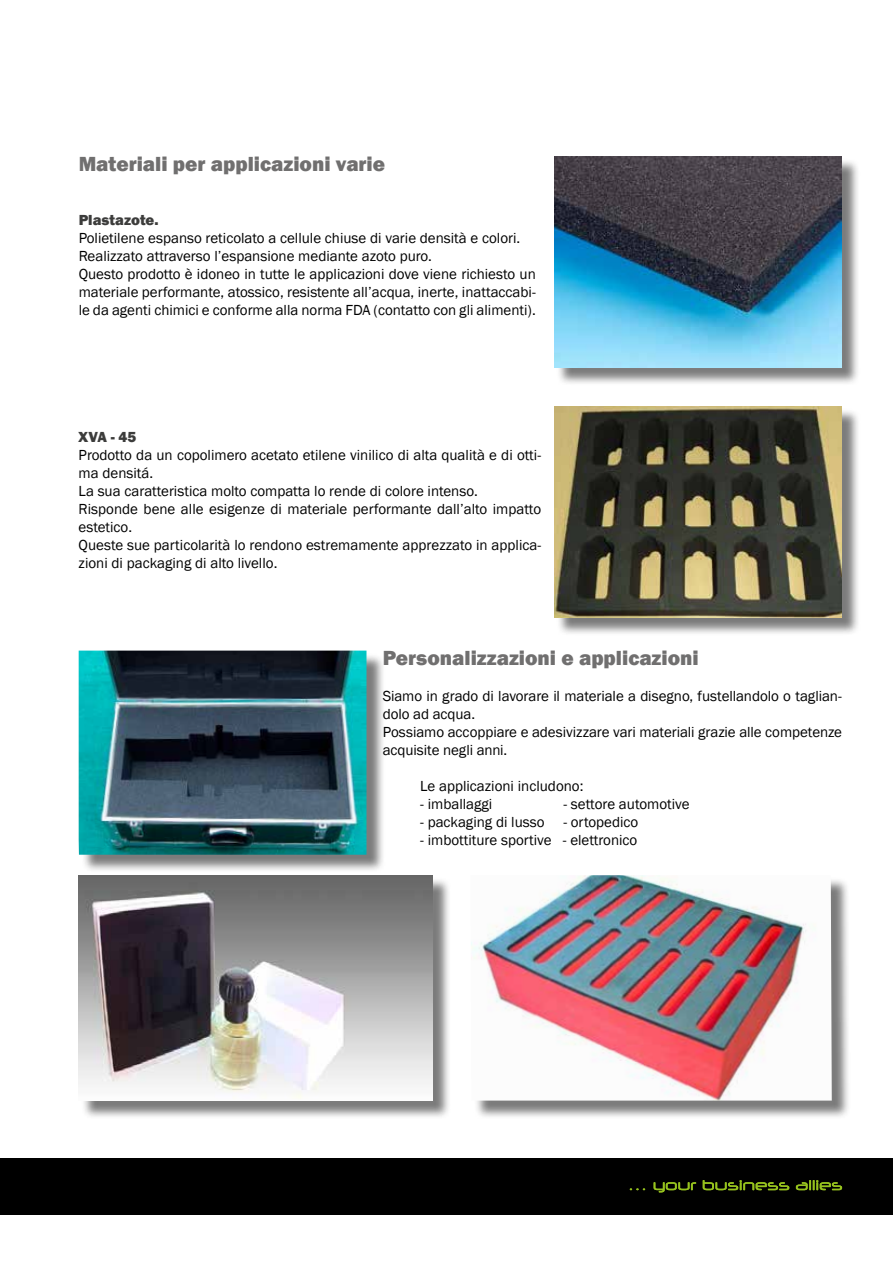
<style>
.page{position:relative;width:893px;height:1263px;background:#fff}
.page>*{position:absolute;margin:0;border:0;box-sizing:border-box;transform-origin:0 0}
.t1{font:800 21px "Franklin Gothic";color:#706f6f}
.t2{font:15px/18px "Franklin Gothic";color:#000}
.t3{font:800 15px "Franklin Gothic";color:#3c3c3b}
</style>
<div class="page">
<div style="left:0;top:1157px;width:893px;height:57px;background:#000"></div>
<svg style="left:630px;top:1188px;width:15px;height:2px"></svg>
<svg style="left:653px;top:1182px;width:43px;height:10px"></svg>
<svg style="left:703px;top:1180px;width:86px;height:10px"></svg>
<svg style="left:796px;top:1180px;width:46px;height:10px"></svg>
<div style="left:556px;top:159px;width:304px;height:227px;background:#000;opacity:.52"></div>
<img style="left:554px;top:156px;width:288px;height:211px">
<div style="left:556px;top:408px;width:305px;height:228px;background:#000;opacity:.52"></div>
<img style="left:554px;top:406px;width:288px;height:211px">
<div style="left:81px;top:653px;width:304px;height:220px;background:#000;opacity:.52"></div>
<img style="left:79px;top:651px;width:287px;height:204px">
<div style="left:81px;top:877px;width:370px;height:242px;background:#000;opacity:.52"></div>
<img style="left:79px;top:875px;width:353px;height:225px">
<div style="left:472px;top:877px;width:378px;height:242px;background:#000;opacity:.52"></div>
<img style="left:471px;top:875px;width:361px;height:225px">
<h1 class="t1" style="left:79px;top:150px;width:308px">Materiali per applicazioni varie</h1>
<p class="t3" style="left:79px;top:210px;width:81px">Plastazote.</p>
<p class="t2" style="left:79px;top:229px;width:459px">Polietilene espanso reticolato a cellule chiuse di varie densità e colori.<br>Realizzato attraverso l’espansione mediante azoto puro.<br>Questo prodotto è idoneo in tutte le applicazioni dove viene richiesto un materiale performante, atossico, resistente all’acqua, inerte, inattaccabi&shy;le da agenti chimici e conforme alla norma FDA (contatto con gli alimenti).</p>
<p class="t3" style="left:79px;top:427px;width:59px">XVA - 45</p>
<p class="t2" style="left:79px;top:446px;width:464px">Prodotto da un copolimero acetato etilene vinilico di alta qualità e di otti&shy;ma densitá.<br>La sua caratteristica molto compatta lo rende di colore intenso.<br>Risponde bene alle esigenze di materiale performante dall’alto impatto estetico.<br>Queste sue particolarità lo rendono estremamente apprezzato in applica&shy;zioni di packaging di alto livello.</p>
<h1 class="t1" style="left:383px;top:645px;width:318px">Personalizzazioni e applicazioni</h1>
<p class="t2" style="left:383px;top:688px;width:461px">Siamo in grado di lavorare il materiale a disegno, fustellandolo o taglian&shy;dolo ad acqua.<br>Possiamo accoppiare e adesivizzare vari materiali grazie alle competenze acquisite negli anni.</p>
<p class="t2" style="left:420px;top:778px;width:165px">Le applicazioni includono:</p>
<p class="t2" style="left:420px;top:796px;width:74px">- imballaggi</p>
<p class="t2" style="left:563px;top:796px;width:128px">- settore automotive</p>
<p class="t2" style="left:420px;top:814px;width:126px">- packaging di lusso</p>
<p class="t2" style="left:563px;top:814px;width:77px">- ortopedico</p>
<p class="t2" style="left:420px;top:832px;width:219px">- imbottiture sportive - elettronico</p>
</div>
